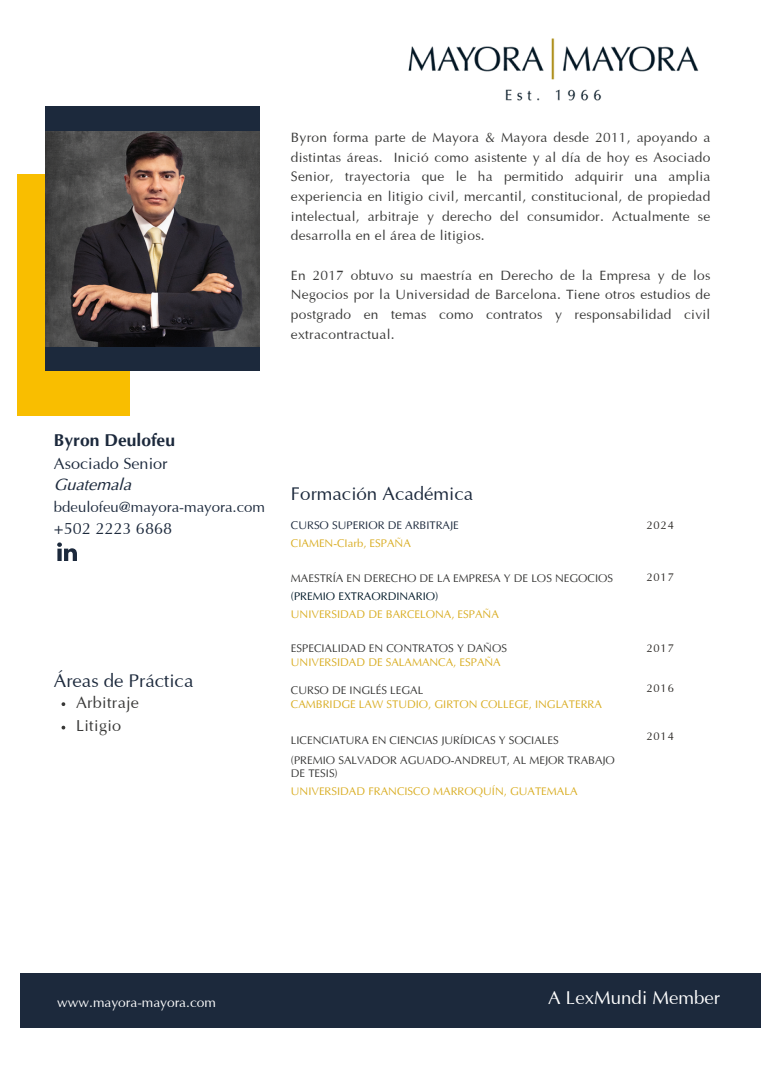
<style>
.page{position:relative;width:780px;height:1088px;background:#fff}
.page>*{position:absolute;margin:0;border:0;box-sizing:border-box;transform-origin:0 0}
.t1{font:18.75px "Optima";color:#1c293c}
.t2{font:18.75px "Optima";color:#fff}
.t3{font:700 17.5px "Optima";color:#1c293c}
.t4{font:16.25px/21.5px "Optima";color:#1c293c}
.t5{font:16.25px "Optima";letter-spacing:.02em;color:#383837}
.t6{font:15px "Optima";color:#1c293c}
.t7{font:13.75px/19.8px "Optima";letter-spacing:.02em;color:#383837;text-align:justify}
.t8{font:13.75px "Optima";color:#fff}
.t9{font:11.25px/17.8px "Optima";color:#383837}
.t10{font:11.25px/14px "Optima";color:#d9ad22}
.t11{font:11.25px "Optima";color:#1c293c}
.t12{font:11.25px "Optima";letter-spacing:.075em;color:#2a2724}
.s1{font-style:italic}
.s2{color:#011928}
.s3{color:#d9ad22}
.s4{color:#383837}
</style>
<div class="page">
<div style="left:18px;top:174px;width:112px;height:241px;background:#f9be00"></div>
<div style="left:20px;top:973px;width:741px;height:55px;background:#1c293c"></div>
<svg style="left:57px;top:542px;width:20px;height:19px"></svg>
<img style="left:408px;top:38px;width:291px;height:63px">
<div style="left:45px;top:106px;width:215px;height:265px;background:#1c293c"></div>
<img style="left:45px;top:131px;width:215px;height:215px">
<svg style="left:62px;top:702px;width:3px;height:4px"></svg>
<h4 class="t7" style="left:291px;top:129px;width:421px">Byron forma parte de Mayora &amp; Mayora desde 2011, apoyando a distintas áreas. Inició como asistente y al día de hoy es Asociado Senior, trayectoria que le ha permitido adquirir una amplia experiencia en litigio civil, mercantil, constitucional, de propiedad intelectual, arbitraje y derecho del consumidor. Actualmente se desarrolla en el área de litigios.</h4>
<h4 class="t7" style="left:291px;top:266px;width:421px">En 2017 obtuvo su maestría en Derecho de la Empresa y de los Negocios por la Universidad de Barcelona. Tiene otros estudios de postgrado en temas como contratos y responsabilidad civil extracontractual.</h4>
<h4 class="t3" style="left:54px;top:430px;width:123px">Byron Deulofeu</h4>
<h4 class="t4" style="left:54px;top:453px;width:115px">Asociado Senior<br><span class="s1">Guatemala</span></h4>
<h4 class="t6" style="left:54px;top:499px;width:213px">bdeulofeu@mayora-mayora.com</h4>
<h4 class="t4" style="left:54px;top:518px;width:120px">+502 2223 6868</h4>
<h4 class="t1" style="left:54px;top:673px;width:141px">Áreas de Práctica</h4>
<p class="t5" style="left:76px;top:695px;width:65px">Arbitraje</p>
<h4 class="t5" style="left:76px;top:719px;width:47px">Litigio</h4>
<p class="t1" style="left:291px;top:486px;width:184px">Formación Académica</p>
<h1 class="t11" style="left:291px;top:520px;width:169px">CURSO SUPERIOR DE ARBITRAJE</h1>
<p class="t10" style="left:291px;top:537px;width:121px">CIAMEN-CIarb, ESPAÑA</p>
<p class="t9" style="left:291px;top:570px;width:324px">MAESTRÍA EN DERECHO DE LA EMPRESA Y DE LOS NEGOCIOS <span class="s2">(PREMIO EXTRAORDINARIO)<br></span><span class="s3">UNIVERSIDAD DE BARCELONA, ESPAÑA</span></p>
<p class="t9" style="left:291px;top:642px;width:218px;line-height:14px">ESPECIALIDAD EN CONTRATOS Y DAÑOS<br><span class="s3">UNIVERSIDAD DE SALAMANCA, ESPAÑA</span></p>
<h3 class="t10" style="left:291px;top:684px;width:312px"><span class="s4">CURSO DE INGLÉS LEGAL<br></span>CAMBRIDGE LAW STUDIO, GIRTON COLLEGE, INGLATERRA</h3>
<h3 class="t9" style="left:291px;top:730px;width:326px;line-height:20.6px">LICENCIATURA EN CIENCIAS JURÍDICAS Y SOCIALES<br>(PREMIO SALVADOR AGUADO-ANDREUT, AL MEJOR TRABAJO</h3>
<h3 class="t9" style="left:291px;top:765px;width:48px">DE TESIS)</h3>
<h1 class="t10" style="left:291px;top:785px;width:288px">UNIVERSIDAD FRANCISCO MARROQUÍN, GUATEMALA</h1>
<h1 class="t12" style="left:646px;top:520px;width:29px">2024</h1>
<p class="t12" style="left:646px;top:572px;width:29px">2017</p>
<p class="t12" style="left:646px;top:642px;width:29px">2017</p>
<p class="t12" style="left:646px;top:682px;width:29px">2016</p>
<h3 class="t12" style="left:646px;top:730px;width:29px">2014</h3>
<p class="t8" style="left:57px;top:995px;width:160px">www.mayora-mayora.com</p>
<p class="t2" style="left:548px;top:988px;width:173px">A LexMundi Member</p>
</div>
